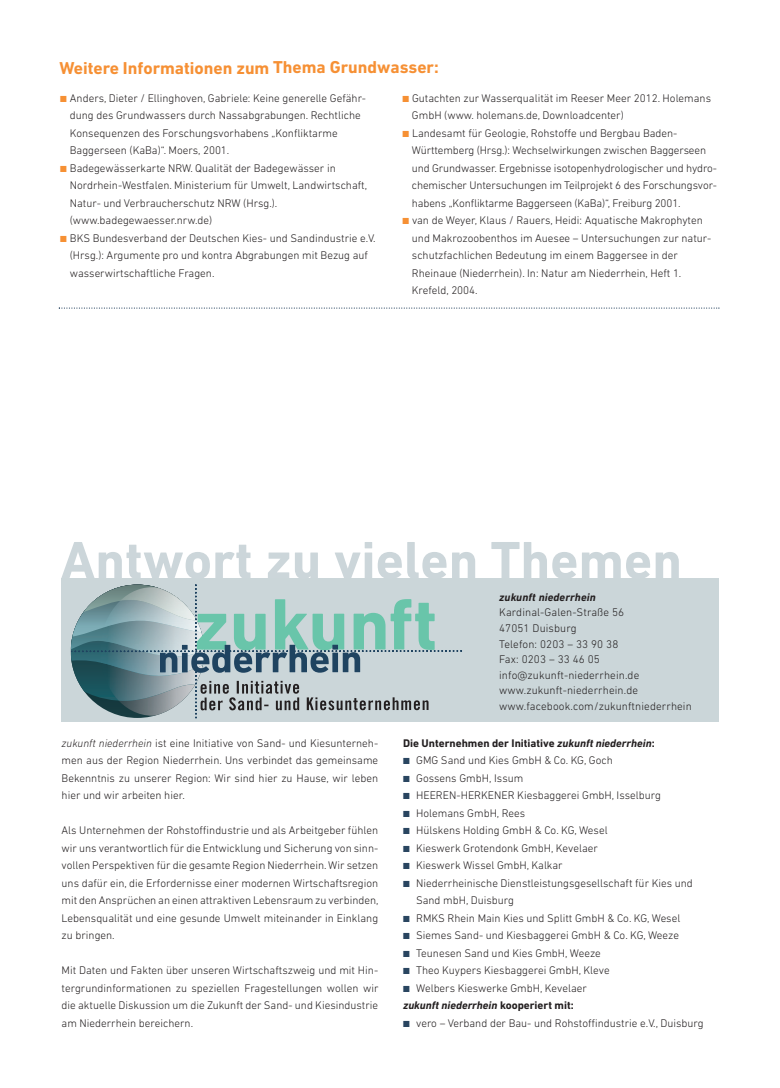
<style>
.page{position:relative;width:780px;height:1088px;background:#fff}
.page>*{position:absolute;margin:0;border:0;box-sizing:border-box;transform-origin:0 0}
.t1{font:700 53.75px "DIN Next LT Pro";color:#ccd6da}
.t2{font:700 17.5px "DIN Next LT Pro";color:#f69034}
.t3{font:300 11.25px/17.5px "DIN Next LT Pro";color:#231f20}
.t4{font:700 11.25px "DIN Next LT Pro";color:#231f20}
.t5{font:italic 700 11.25px "DIN Next LT Pro";letter-spacing:.01em;color:#231f20}
.s1{color:#f69034}
.s2{font-style:italic}
.s3{color:#294560}
.s4{font-weight:700;font-style:italic}
.s5{font-weight:700}
</style>
<div class="page">
<div style="left:62px;top:578px;width:656px;height:144px;background:#cbd6d9"></div>
<svg style="left:71px;top:584px;width:391px;height:134px"></svg>
<svg style="left:59px;top:307px;width:660px;height:2px"></svg>
<h2 class="t2" style="left:59px;top:62px;width:381px">Weitere Informationen zum Thema Grundwasser:</h2>
<p class="t3" style="left:70px;top:90px;width:298px;text-indent:-10px"><span class="s1">■</span> Anders, Dieter / Ellinghoven, Gabriele: Keine generelle Gefähr&shy;dung des Grundwassers durch Nassabgrabungen. Rechtliche Konsequenzen des Forschungsvorhabens „Konfliktarme Baggerseen (KaBa)“. Moers, 2001.</p>
<p class="t3" style="left:70px;top:160px;width:299px;text-indent:-10px"><span class="s1">■</span> Badegewässerkarte NRW. Qualität der Badegewässer in Nordrhein-Westfalen. Ministerium für Umwelt, Landwirtschaft, Natur- und Verbraucherschutz NRW (Hrsg.). (www.badegewaesser.nrw.de)</p>
<p class="t3" style="left:70px;top:230px;width:307px;text-indent:-10px"><span class="s1">■</span> BKS Bundesverband der Deutschen Kies- und Sandindustrie e.V. (Hrsg.): Argumente pro und kontra Abgrabungen mit Bezug auf wasserwirtschaftliche Fragen.</p>
<p class="t3" style="left:412px;top:90px;width:301px;text-indent:-10px"><span class="s1">■</span> Gutachten zur Wasserqualität im Reeser Meer 2012. Holemans<br>GmbH (www. holemans.de, Downloadcenter)</p>
<p class="t3" style="left:412px;top:125px;width:306px;text-indent:-10px"><span class="s1">■</span> Landesamt für Geologie, Rohstoffe und Bergbau Baden-Württemberg (Hrsg.): Wechselwirkungen zwischen Baggerseen und Grundwasser. Ergebnisse isotopenhydrologischer und hydro&shy;chemischer Untersuchungen im Teilprojekt 6 des Forschungsvor&shy;habens „Konfliktarme Baggerseen (KaBa)“, Freiburg 2001.</p>
<p class="t3" style="left:412px;top:212px;width:301px;text-indent:-10px"><span class="s1">■</span> van de Weyer, Klaus / Rauers, Heidi: Aquatische Makrophyten und Makrozoobenthos im Auesee – Untersuchungen zur natur&shy;schutzfachlichen Bedeutung im einem Baggersee in der Rheinaue (Niederrhein). In: Natur am Niederrhein, Heft 1.<br>Krefeld, 2004.</p>
<h1 class="t1" style="left:61px;top:542px;width:622px">Antwort zu vielen Themen</h1>
<p class="t5" style="left:499px;top:593px;width:98px">zukunft niederrhein</p>
<p class="t3" style="left:499px;top:606px;width:194px;line-height:15.6px">Kardinal-Galen-Straße 56<br>47051 Duisburg<br>Telefon: 0203 – 33 90 38<br>Fax: 0203 – 33 46 05 info@zukunft-niederrhein.de www.zukunft-niederrhein.de www.facebook.com/zukunftniederrhein</p>
<p class="t3" style="left:62px;top:735px;width:318px;text-align:justify"><span class="s2">zukunft niederrhein</span> ist eine Initiative von Sand- und Kiesunterneh&shy;men aus der Region Niederrhein. Uns verbindet das gemeinsame Bekenntnis zu unserer Region: Wir sind hier zu Hause, wir leben hier und wir arbeiten hier.</p>
<p class="t3" style="left:62px;top:822px;width:318px;text-align:justify">Als Unternehmen der Rohstoffindustrie und als Arbeitgeber fühlen wir uns verantwortlich für die Entwicklung und Sicherung von sinn&shy;vollen Perspektiven für die gesamte Region Niederrhein. Wir setzen uns dafür ein, die Erfordernisse einer modernen Wirtschaftsregion mit den Ansprüchen an einen attraktiven Lebensraum zu verbinden, Lebensqualität und eine gesunde Umwelt miteinander in Einklang zu bringen.</p>
<p class="t3" style="left:62px;top:962px;width:318px;text-align:justify">Mit Daten und Fakten über unseren Wirtschaftszweig und mit Hin&shy;tergrundinformationen zu speziellen Fragestellungen wollen wir die aktuelle Diskussion um die Zukunft der Sand- und Kiesindustrie am Niederrhein bereichern.</p>
<p class="t4" style="left:403px;top:739px;width:253px">Die Unternehmen der Initiative <span class="s2">zukunft niederrhein</span>:</p>
<p class="t3" style="left:403px;top:752px;width:211px"><span class="s3">■</span> GMG Sand und Kies GmbH &amp; Co. KG, Goch</p>
<p class="t3" style="left:403px;top:770px;width:122px"><span class="s3">■</span> Gossens GmbH, Issum</p>
<p class="t3" style="left:403px;top:787px;width:259px"><span class="s3">■</span> HEEREN-HERKENER Kiesbaggerei GmbH, Isselburg</p>
<p class="t3" style="left:403px;top:805px;width:124px"><span class="s3">■</span> Holemans GmbH, Rees</p>
<p class="t3" style="left:403px;top:822px;width:206px"><span class="s3">■</span> Hülskens Holding GmbH &amp; Co. KG, Wesel</p>
<p class="t3" style="left:403px;top:840px;width:196px"><span class="s3">■</span> Kieswerk Grotendonk GmbH, Kevelaer</p>
<p class="t3" style="left:403px;top:857px;width:161px"><span class="s3">■</span> Kieswerk Wissel GmbH, Kalkar</p>
<p class="t3" style="left:416px;top:875px;width:278px;text-indent:-13px"><span class="s3">■</span> Niederrheinische Dienstleistungsgesellschaft für Kies und<br>Sand mbH, Duisburg</p>
<p class="t3" style="left:403px;top:910px;width:279px"><span class="s3">■</span> RMKS Rhein Main Kies und Splitt GmbH &amp; Co. KG, Wesel</p>
<p class="t3" style="left:403px;top:927px;width:277px"><span class="s3">■</span> Siemes Sand- und Kiesbaggerei GmbH &amp; Co. KG, Weeze</p>
<p class="t3" style="left:403px;top:945px;width:199px"><span class="s3">■</span> Teunesen Sand und Kies GmbH, Weeze</p>
<p class="t3" style="left:403px;top:962px;width:208px"><span class="s3">■</span> Theo Kuypers Kiesbaggerei GmbH, Kleve</p>
<p class="t3" style="left:403px;top:980px;width:185px"><span class="s3">■</span> Welbers Kieswerke GmbH, Kevelaer <span class="s4">zukunft niederrhein</span> <span class="s5">kooperiert mit:</span></p>
<p class="t3" style="left:403px;top:1015px;width:302px"><span class="s3">■</span> vero – Verband der Bau- und Rohstoffindustrie e.V., Duisburg</p>
</div>
